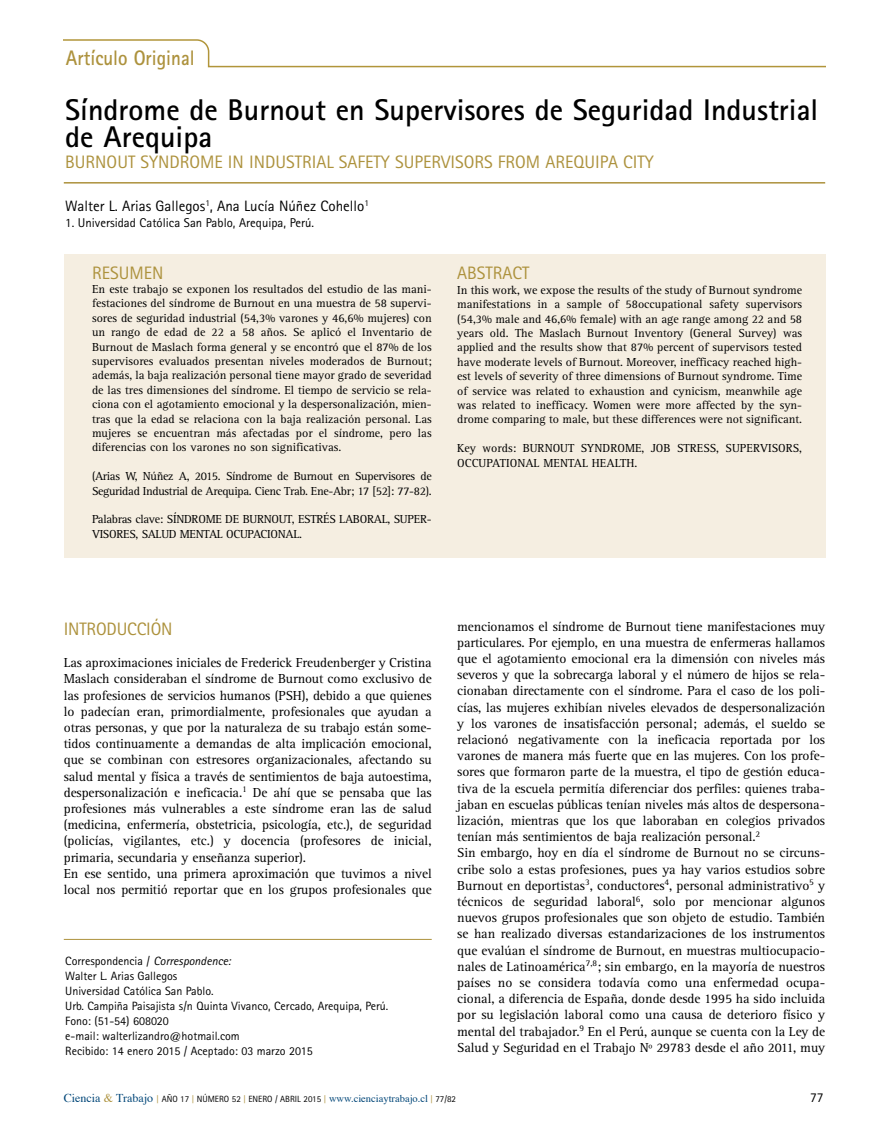
<style>
.page{position:relative;width:889px;height:1123px;background:#fff}
.page>*{position:absolute;margin:0;border:0;box-sizing:border-box;transform-origin:0 0}
.t1{font:700 30px/27px "Rotis Sans Serif";color:#000}
.t2{font:700 21px "Rotis Sans Serif";color:#ad923d;scale:.9 1}
.t3{font:18px "Rotis Sans Serif";color:#ad923d}
.t4{font:15px "Rotis Sans Serif";color:#000}
.t5{font:13.5px/16.2px "Rotis Serif";letter-spacing:-.01em;color:#000}
.t6{font:13.5px "Rotis Sans Serif";color:#000}
.t7{font:12.75px "Rotis Sans Serif";color:#000}
.t8{font:12px/14.4px "Rotis Serif";letter-spacing:-.025em;color:#000;text-align:justify}
.t9{font:12px/15px "Rotis Sans Serif";color:#000}
.t10{font:12px "Rotis Serif";color:#000}
.t11{font:9px "Rotis Sans Serif";color:#000}
.s1{font-style:italic}
.s2{font-family:"Times";font-size:12px;color:#004678}
.s3{font-family:"Times";font-size:12px;color:#ad923d}
.s4{color:#ad923d}
.s5{font-family:"Times";font-size:10.5px;color:#004678}
</style>
<div class="page">
<svg style="left:64px;top:39px;width:761px;height:29px"></svg>
<div style="left:64px;top:47px;width:136px;height:22px;background:#fff"></div>
<hr style="left:64px;top:939px;width:368px;height:1px;background:#ad923d">
<hr style="left:64px;top:182px;width:761px;height:1px;background:#ad923d">
<div style="left:64px;top:255px;width:761px;height:303px;background:#f5eee1"></div>
<h2 class="t2" style="left:66px;top:45px;width:144px">Artículo Original</h2>
<h1 class="t1" style="left:65px;top:96px;width:754px">Síndrome de Burnout en Supervisores de Seguridad Industrial de Arequipa</h1>
<h3 class="t3" style="left:65px;top:152px;width:21px">Burnout</h3>
<h3 class="t3" style="left:140px;top:152px;width:30px">syndrome</h3>
<h3 class="t3" style="left:228px;top:152px;width:36px">in Industrial</h3>
<h3 class="t3" style="left:339px;top:152px;width:18px">Safet</h3>
<h3 class="t3" style="left:381px;top:152px;width:33px">y Supervisors</h3>
<h3 class="t3" style="left:498px;top:152px;width:11px">from</h3>
<h3 class="t3" style="left:545px;top:152px;width:20px">Arequipa</h3>
<h3 class="t3" style="left:623px;top:152px;width:32px">City</h3>
<p class="t4" style="left:65px;top:197px;width:305px">Walter L. Arias Gallegos<sup>1</sup>, Ana Lucía Núñez Cohello<sup>1</sup></p>
<p class="t7" style="left:65px;top:215px;width:250px">1. Universidad Católica San Pablo, Arequipa, Perú.</p>
<h3 class="t3" style="left:92px;top:262px;width:73px">RESUMEN</h3>
<p class="t8" style="left:92px;top:282px;width:341px">En este trabajo se exponen los resultados del estudio de las mani&shy;festaciones del síndrome de Burnout en una muestra de 58 supervi&shy;sores de seguridad industrial (54,3% varones y 46,6% mujeres) con un rango de edad de 22 a 58 años. Se aplicó el Inventario de Burnout de Maslach forma general y se encontró que el 87% de los supervisores evaluados presentan niveles moderados de Burnout; además, la baja realización personal tiene mayor grado de severidad de las tres dimensiones del síndrome. El tiempo de servicio se rela&shy;ciona con el agotamiento emocional y la despersonalización, mien&shy;tras que la edad se relaciona con la baja realización personal. Las mujeres se encuentran más afectadas por el síndrome, pero las diferencias con los varones no son significativas.</p>
<p class="t8" style="left:92px;top:469px;width:341px">(Arias W, Núñez A, 2015. Síndrome de Burnout en Supervisores de<br>Seguridad Industrial de Arequipa. Cienc Trab. Ene-Abr; 17 [52]: 77-82).</p>
<p class="t8" style="left:92px;top:512px;width:89px">Palabras clave: Síndrome</p>
<p class="t8" style="left:225px;top:512px;width:33px">de Burnout</p>
<p class="t8" style="left:292px;top:512px;width:14px">, estrés</p>
<p class="t8" style="left:339px;top:512px;width:8px">laboral</p>
<p class="t8" style="left:387px;top:512px;width:14px">, super</p>
<p class="t8" style="left:427px;top:512px;width:6px">-</p>
<p class="t8" style="left:92px;top:527px;width:8px">visores</p>
<p class="t8" style="left:135px;top:527px;width:14px">, salud</p>
<p class="t8" style="left:180px;top:527px;width:9px">mental</p>
<p class="t8" style="left:226px;top:527px;width:8px">ocupacional</p>
<p class="t8" style="left:299px;top:527px;width:4px">.</p>
<h3 class="t3" style="left:457px;top:263px;width:74px">ABSTRACT</h3>
<p class="t8" style="left:457px;top:283px;width:346px">In this work, we expose the results of the study of Burnout syndrome manifestations in a sample of 58occupational safety supervisors (54,3% male and 46,6% female) with an age range among 22 and 58 years old. The Maslach Burnout Inventory (General Survey) was applied and the results show that 87% percent of supervisors tested have moderate levels of Burnout. Moreover, inefficacy reached high&shy;est levels of severity of three dimensions of Burnout syndrome. Time of service was related to exhaustion and cynicism, meanwhile age was related to inefficacy. Women were more affected by the syn&shy;drome comparing to male, but these differences were not significant.</p>
<p class="t10" style="left:457px;top:441px;width:81px">Key words: Burnout</p>
<p class="t8" style="left:581px;top:441px;width:9px">syndrome</p>
<p class="t8" style="left:641px;top:441px;width:17px">, job</p>
<p class="t8" style="left:677px;top:441px;width:8px">stress</p>
<p class="t8" style="left:716px;top:441px;width:17px">, supervisors</p>
<p class="t8" style="left:799px;top:441px;width:4px">,</p>
<p class="t8" style="left:457px;top:456px;width:8px">occupational</p>
<p class="t8" style="left:543px;top:456px;width:9px">mental</p>
<p class="t8" style="left:592px;top:456px;width:9px">health</p>
<p class="t8" style="left:634px;top:456px;width:4px">.</p>
<h3 class="t3" style="left:64px;top:618px;width:15px">Introducción</h3>
<p class="t5" style="left:64px;top:655px;width:369px">Las aproximaciones iniciales de Frederick Freudenberger y Cristina Maslach consideraban el síndrome de Burnout como exclusivo de las profesiones de servicios humanos (PSH), debido a que quienes lo padecían eran, primordialmente, profesionales que ayudan a otras personas, y que por la naturaleza de su trabajo están some&shy;tidos continuamente a demandas de alta implicación emocional, que se combinan con estresores organizacionales, afectando su salud mental y física a través de sentimientos de baja autoestima, despersonalización e ineficacia.<sup>1</sup> De ahí que se pensaba que las profesiones más vulnerables a este síndrome eran las de salud (medicina, enfermería, obstetricia, psicología, etc.), de seguridad (policías, vigilantes, etc.) y docencia (profesores de inicial, primaria, secundaria y enseñanza superior).<br>En ese sentido, una primera aproximación que tuvimos a nivel local nos permitió reportar que en los grupos profesionales que</p>
<p class="t9" style="left:65px;top:953px;width:324px">Correspondencia / <span class="s1">Correspondence:<br></span>Walter L. Arias Gallegos<br>Universidad Católica San Pablo.<br>Urb. Campiña Paisajista s/n Quinta Vivanco, Cercado, Arequipa, Perú.<br>Fono: (51-54) 608020<br>e-mail: walterlizandro@hotmail.com<br>Recibido: 14 enero 2015 / Aceptado: 03 marzo 2015</p>
<p class="t5" style="left:457px;top:618px;width:369px">mencionamos el síndrome de Burnout tiene manifestaciones muy particulares. Por ejemplo, en una muestra de enfermeras hallamos que el agotamiento emocional era la dimensión con niveles más severos y que la sobrecarga laboral y el número de hijos se rela&shy;cionaban directamente con el síndrome. Para el caso de los poli&shy;cías, las mujeres exhibían niveles elevados de despersonalización y los varones de insatisfacción personal; además, el sueldo se relacionó negativamente con la ineficacia reportada por los varones de manera más fuerte que en las mujeres. Con los profe&shy;sores que formaron parte de la muestra, el tipo de gestión educa&shy;tiva de la escuela permitía diferenciar dos perfiles: quienes traba&shy;jaban en escuelas públicas tenían niveles más altos de despersona&shy;lización, mientras que los que laboraban en colegios privados tenían más sentimientos de baja realización personal.<sup>2<br></sup>Sin embargo, hoy en día el síndrome de Burnout no se circuns&shy;cribe solo a estas profesiones, pues ya hay varios estudios sobre Burnout en deportistas<sup>3</sup>, conductores<sup>4</sup>, personal administrativo<sup>5</sup> y técnicos de seguridad laboral<sup>6</sup>, solo por mencionar algunos nuevos grupos profesionales que son objeto de estudio. También se han realizado diversas estandarizaciones de los instrumentos que evalúan el síndrome de Burnout, en muestras multiocupacio&shy;nales de Latinoamérica<sup>7,8</sup>; sin embargo, en la mayoría de nuestros países no se considera todavía como una enfermedad ocupa&shy;cional, a diferencia de España, donde desde 1995 ha sido incluida por su legislación laboral como una causa de deterioro físico y mental del trabajador.<sup>9</sup> En el Perú, aunque se cuenta con la Ley de Salud y Seguridad en el Trabajo Nº 29783 desde el año 2011, muy</p>
<p class="t11" style="left:64px;top:1093px;width:394px"><span class="s2">Ciencia</span> <span class="s3">&amp;</span> <span class="s2">Trabajo</span> <span class="s4">|</span> AÑO 17 <span class="s4">|</span> NÚMERO 52 <span class="s4">|</span> ENERO / ABRIL 2015 <span class="s4">|</span> <span class="s5">www.cienciaytrabajo.cl</span> <span class="s4">|</span> 77/82</p>
<p class="t6" style="left:810px;top:1089px;width:15px">77</p>
</div>
